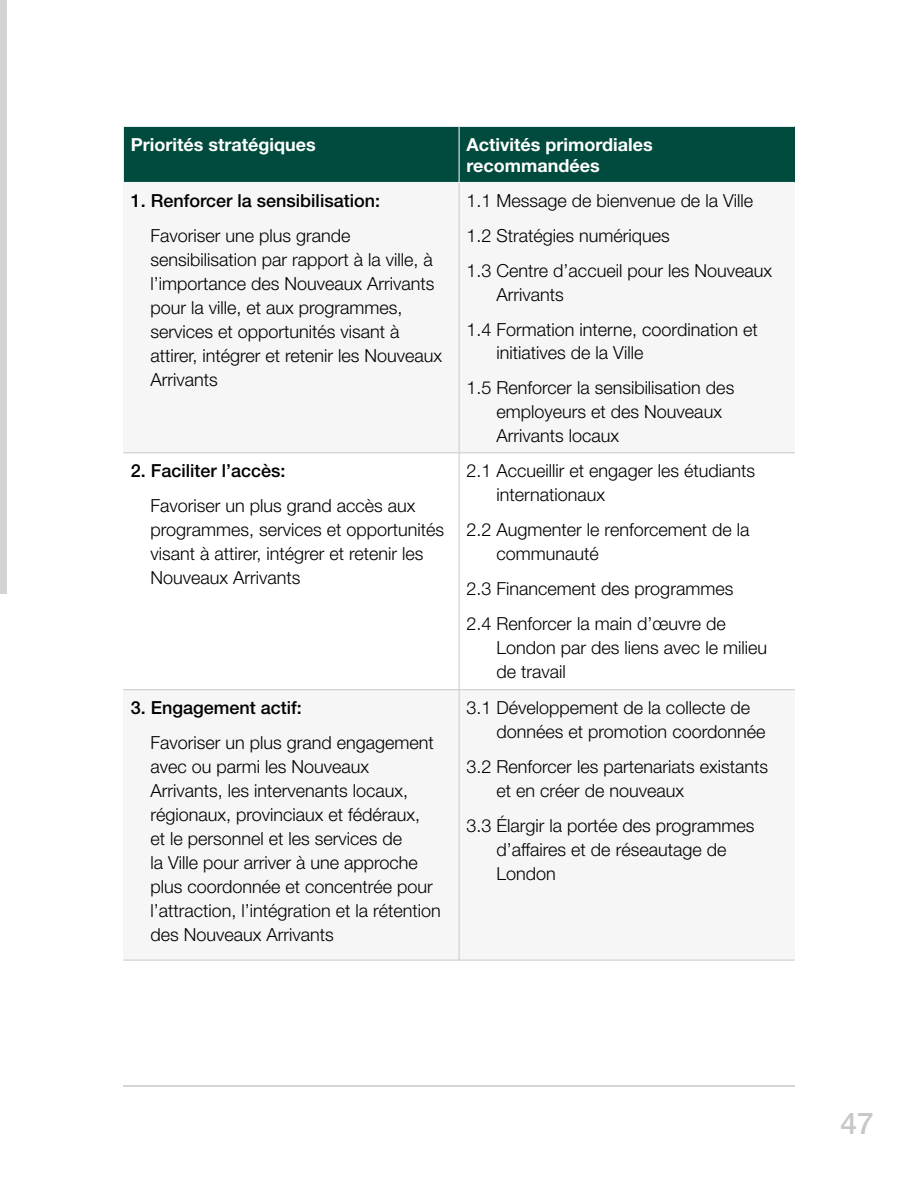
<style>
.page{position:relative;width:918px;height:1188px;background:#fff}
.page>*{position:absolute;margin:0;border:0;box-sizing:border-box;transform-origin:0 0}
.t1{font:500 30px "Helvetica Neue";color:#c7c8ca}
.t2{font:300 18px/24px "Helvetica Neue";color:#000}
.t3{font:500 18px "Helvetica Neue";color:#000}
.t4{font:700 18px/21px "Helvetica Neue";color:#fff}
</style>
<div class="page">
<hr style="left:123px;top:1085px;width:672px;height:2px;background:#c7c8ca">
<div style="left:123px;top:182px;width:336px;height:271px;background:#f6f6f6"></div>
<div style="left:459px;top:182px;width:336px;height:271px;background:#f6f6f6"></div>
<div style="left:123px;top:690px;width:336px;height:270px;background:#f6f6f6"></div>
<div style="left:459px;top:690px;width:336px;height:270px;background:#f6f6f6"></div>
<div style="left:0;top:0;width:7px;height:594px;background:#d1d3d4"></div>
<div style="left:123px;top:126px;width:336px;height:56px;background:#004b3d"></div>
<div style="left:459px;top:126px;width:336px;height:56px;background:#004b3d"></div>
<hr style="left:123px;top:689px;width:336px;height:1px;background:#c7c8ca">
<hr style="left:459px;top:689px;width:336px;height:1px;background:#c7c8ca">
<hr style="left:123px;top:960px;width:336px;height:1px;background:#c7c8ca">
<hr style="left:459px;top:960px;width:336px;height:1px;background:#c7c8ca">
<hr style="left:459px;top:127px;width:1px;height:55px;background:#fff">
<hr style="left:459px;top:183px;width:1px;height:270px;background:#c7c8ca">
<hr style="left:459px;top:453px;width:1px;height:237px;background:#c7c8ca">
<hr style="left:459px;top:690px;width:1px;height:270px;background:#c7c8ca">
<hr style="left:123px;top:182px;width:336px;height:1px;background:#fff">
<hr style="left:459px;top:182px;width:336px;height:1px;background:#fff">
<hr style="left:459px;top:453px;width:336px;height:1px;background:#c7c8ca">
<hr style="left:123px;top:453px;width:336px;height:1px;background:#c7c8ca">
<hr style="left:123px;top:126px;width:336px;height:1px;background:#fff">
<hr style="left:123px;top:127px;width:1px;height:55px;background:#fff">
<hr style="left:459px;top:126px;width:336px;height:1px;background:#fff">
<p class="t4" style="left:131px;top:134px;width:186px">Priorités stratégiques</p>
<p class="t4" style="left:467px;top:134px;width:188px">Activités primordiales recommandées</p>
<p class="t3" style="left:131px;top:190px;width:251px">1. Renforcer la sensibilisation:</p>
<p class="t2" style="left:467px;top:188px;width:288px">1.1 Message de bienvenue de la Ville</p>
<p class="t2" style="left:150px;top:223px;width:202px">Favoriser une plus grande</p>
<p class="t2" style="left:467px;top:223px;width:205px">1.2 Stratégies numériques</p>
<p class="t2" style="left:150px;top:247px;width:286px;text-align:justify">sensibilisation par rapport à la ville, à l’importance des Nouveaux Arrivants pour la ville, et aux programmes,</p>
<p class="t2" style="left:497px;top:258px;width:277px;text-indent:-30px">1.3 Centre d’accueil pour les Nouveaux<br>Arrivants</p>
<p class="t2" style="left:150px;top:319px;width:251px">services et opportunités visant à</p>
<p class="t2" style="left:467px;top:317px;width:293px">1.4 Formation interne, coordination et</p>
<p class="t2" style="left:150px;top:343px;width:293px">attirer, intégrer et retenir les Nouveaux</p>
<p class="t2" style="left:497px;top:341px;width:148px">initiatives de la Ville</p>
<p class="t2" style="left:150px;top:367px;width:69px">Arrivants</p>
<p class="t2" style="left:497px;top:375px;width:239px;text-indent:-30px">1.5 Renforcer la sensibilisation des employeurs et des Nouveaux<br>Arrivants locaux</p>
<p class="t3" style="left:131px;top:460px;width:156px">2. Faciliter l’accès:</p>
<p class="t2" style="left:467px;top:459px;width:290px">2.1 Accueillir et engager les étudiants</p>
<p class="t2" style="left:150px;top:493px;width:267px">Favoriser un plus grand accès aux</p>
<p class="t2" style="left:497px;top:483px;width:110px">internationaux</p>
<p class="t2" style="left:150px;top:517px;width:295px">programmes, services et opportunités</p>
<p class="t2" style="left:467px;top:517px;width:284px">2.2 Augmenter le renforcement de la</p>
<p class="t2" style="left:150px;top:541px;width:275px">visant à attirer, intégrer et retenir les</p>
<p class="t2" style="left:497px;top:541px;width:104px">communauté</p>
<p class="t2" style="left:150px;top:565px;width:152px">Nouveaux Arrivants</p>
<p class="t2" style="left:467px;top:571px;width:268px;line-height:34.8px">2.3 Financement des programmes<br>2.4 Renforcer la main d’œuvre de</p>
<p class="t2" style="left:497px;top:635px;width:272px">London par des liens avec le milieu de travail</p>
<p class="t3" style="left:131px;top:697px;width:173px">3. Engagement actif:</p>
<p class="t2" style="left:467px;top:695px;width:285px">3.1 Développement de la collecte de</p>
<p class="t2" style="left:150px;top:730px;width:285px">Favoriser un plus grand engagement</p>
<p class="t2" style="left:497px;top:719px;width:270px">données et promotion coordonnée</p>
<p class="t2" style="left:150px;top:754px;width:220px">avec ou parmi les Nouveaux</p>
<p class="t2" style="left:467px;top:754px;width:303px">3.2 Renforcer les partenariats existants</p>
<p class="t2" style="left:150px;top:778px;width:259px">Arrivants, les intervenants locaux,</p>
<p class="t2" style="left:497px;top:778px;width:189px">et en créer de nouveaux</p>
<p class="t2" style="left:150px;top:802px;width:284px">régionaux, provinciaux et fédéraux, et le personnel et les services de<br>la Ville pour arriver à une approche plus coordonnée et concentrée pour</p>
<p class="t2" style="left:497px;top:813px;width:259px;text-indent:-30px">3.3 Élargir la portée des programmes d’affaires et de réseautage de<br>London</p>
<p class="t2" style="left:150px;top:898px;width:292px">l’attraction, l’intégration et la rétention</p>
<p class="t2" style="left:150px;top:922px;width:185px">des Nouveaux Arrivants</p>
<h1 class="t1" style="left:841px;top:1105px;width:35px">47</h1>
</div>
